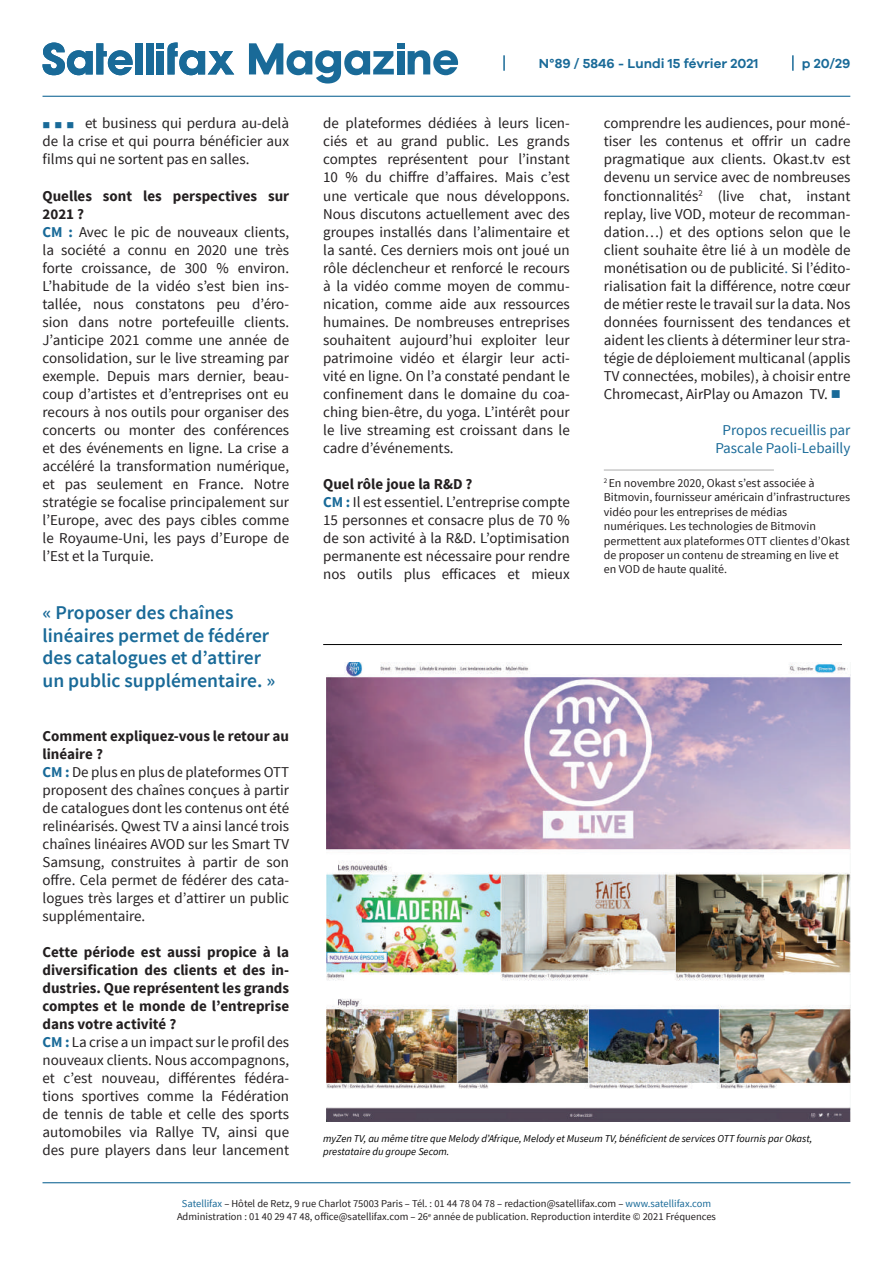
<style>
.page{position:relative;width:893px;height:1263px;background:#fff}
.page>*{position:absolute;margin:0;border:0;box-sizing:border-box;transform-origin:0 0}
.t1{font:600 19.5px/22.5px "Source Sans Pro";color:#196a98}
.t2{font:15px/18px "Source Sans Pro";color:#231f20}
.t3{font:15px/18px "Source Sans Pro";color:#196a98;text-align:center}
.t4{font:600 13.5px "Galano Grotesque";color:#196a98}
.t5{font:12px/14.4px "Source Sans Pro";color:#231f20}
.t6{font:10.5px/13.5px "Source Sans Pro";color:#231f20;text-align:center}
.t7{font:italic 10.5px/12.6px "Source Sans Pro";color:#000001}
.t8{font:10.5px "Wingdings";color:#196a98}
.s1{font-weight:700}
.s2{font-weight:700;color:#196a98}
.s3{color:#196a98}
</style>
<div class="page">
<hr style="left:43px;top:1182px;width:807px;height:1px;background:#196a98">
<div style="left:157px;top:43px;width:7px;height:6px;background:#196a98"></div>
<div style="left:157px;top:51px;width:7px;height:23px;background:#196a98"></div>
<div style="left:136px;top:43px;width:7px;height:31px;background:#196a98"></div>
<svg style="left:43px;top:43px;width:90px;height:32px"></svg>
<svg style="left:167px;top:43px;width:67px;height:32px"></svg>
<div style="left:146px;top:43px;width:7px;height:31px;background:#196a98"></div>
<div style="left:397px;top:43px;width:7px;height:6px;background:#196a98"></div>
<div style="left:397px;top:51px;width:7px;height:23px;background:#196a98"></div>
<svg style="left:249px;top:43px;width:145px;height:41px"></svg>
<svg style="left:408px;top:50px;width:50px;height:25px"></svg>
<svg style="left:792px;top:55px;width:2px;height:16px"></svg>
<svg style="left:503px;top:55px;width:2px;height:16px"></svg>
<hr style="left:604px;top:470px;width:170px;height:1px;background:#acadad">
<hr style="left:43px;top:96px;width:807px;height:1px;background:#196a98">
<img style="left:326px;top:662px;width:524px;height:459px">
<hr style="left:323px;top:644px;width:519px;height:1px;background:#000001">
<p class="t4" style="left:539px;top:56px;width:221px">N°89 / 5846 - Lundi 15 février 2021</p>
<p class="t4" style="left:802px;top:56px;width:50px">p 20/29</p>
<p class="t8" style="left:43px;top:119px;width:33px">■■■</p>
<p class="t2" style="left:323px;top:115px;width:248px;text-align:justify">de plateformes dédiées à leurs licen&shy;ciés et au grand public. Les grands comptes représentent pour l’instant 10 % du chiffre d’affaires. Mais c’est une verticale que nous développons.<br>Nous discutons actuellement avec des groupes installés dans l’alimentaire et la santé. Ces derniers mois ont joué un rôle déclencheur et renforcé le recours à la vidéo comme moyen de commu&shy;nication, comme aide aux ressources humaines. De nombreuses entreprises souhaitent aujourd’hui exploiter leur patrimoine vidéo et élargir leur acti&shy;vité en ligne. On l’a constaté pendant le confinement dans le domaine du coa&shy;ching bien-être, du yoga. L’intérêt pour le live streaming est croissant dans le cadre d’événements.</p>
<p class="t2" style="left:323px;top:475px;width:248px"><span class="s1">Quel rôle joue la R&amp;D ?<br></span><span class="s2">CM :</span> Il est essentiel. L’entreprise compte 15 personnes et consacre plus de 70 % de son activité à la R&amp;D. L’optimisation permanente est nécessaire pour rendre nos outils plus efficaces et mieux</p>
<p class="t2" style="left:43px;top:115px;width:248px;text-align:justify;text-indent:43px">et business qui perdura au-delà de la crise et qui pourra bénéficier aux films qui ne sortent pas en salles.</p>
<p class="t2" style="left:43px;top:187px;width:248px"><span class="s1">Quelles sont les perspectives sur 2021 ?<br></span><span class="s2">CM :</span> Avec le pic de nouveaux clients, la société a connu en 2020 une très forte croissance, de 300 % environ.<br>L’habitude de la vidéo s’est bien ins&shy;tallée, nous constatons peu d’éro&shy;sion dans notre portefeuille clients.<br>J’anticipe 2021 comme une année de consolidation, sur le live streaming par exemple. Depuis mars dernier, beau&shy;coup d’artistes et d’entreprises ont eu recours à nos outils pour organiser des concerts ou monter des conférences et des événements en ligne. La crise a accéléré la transformation numérique, et pas seulement en France. Notre stratégie se focalise principalement sur l’Europe, avec des pays cibles comme le Royaume-Uni, les pays d’Europe de l’Est et la Turquie.</p>
<p class="t2" style="left:604px;top:115px;width:248px;text-align:justify">comprendre les audiences, pour moné&shy;tiser les contenus et offrir un cadre pragmatique aux clients. Okast.tv est devenu un service avec de nombreuses fonctionnalités<sup>2</sup> (live chat, instant replay, live VOD, moteur de recomman&shy;dation…) et des options selon que le client souhaite être lié à un modèle de monétisation ou de publicité<span class="s3">.</span> Si l’édito&shy;rialisation fait la différence, notre cœur de métier reste le travail sur la data. Nos données fournissent des tendances et aident les clients à déterminer leur stra&shy;tégie de déploiement multicanal (applis TV connectées, mobiles), à choisir entre Chromecast, AirPlay ou Amazon TV. <span class="s3">■</span></p>
<p class="t3" style="left:715px;top:421px;width:137px">Propos recueillis par<br>Pascale Paoli-Lebailly</p>
<p class="t5" style="left:604px;top:476px;width:248px"><sup>2</sup> En novembre 2020, Okast s’est associée à Bitmovin, fournisseur américain d’infrastructures vidéo pour les entreprises de médias numériques. Les technologies de Bitmovin permettent aux plateformes OTT clientes d’Okast de proposer un contenu de streaming en live et en VOD de haute qualité.</p>
<h1 class="t1" style="left:43px;top:602px;width:234px">« Proposer des chaînes linéaires permet de fédérer des catalogues et d’attirer un public supplémentaire. »</h1>
<p class="t2" style="left:43px;top:727px;width:248px"><span class="s1">Comment expliquez-vous le retour au linéaire ?<br></span><span class="s2">CM :</span> De plus en plus de plateformes OTT proposent des chaînes conçues à partir de catalogues dont les contenus ont été relinéarisés. Qwest TV a ainsi lancé trois chaînes linéaires AVOD sur les Smart TV Samsung, construites à partir de son offre. Cela permet de fédérer des cata&shy;logues très larges et d’attirer un public supplémentaire.</p>
<p class="t2" style="left:43px;top:943px;width:248px"><span class="s1">Cette période est aussi propice à la diversification des clients et des in&shy;dustries. Que représentent les grands comptes et le monde de l’entreprise dans votre activité ?<br></span><span class="s2">CM :</span> La crise a un impact sur le profil des nouveaux clients. Nous accompagnons, et c’est nouveau, différentes fédéra&shy;tions sportives comme la Fédération de tennis de table et celle des sports automobiles via Rallye TV, ainsi que des pure players dans leur lancement</p>
<p class="t7" style="left:323px;top:1132px;width:491px">myZen TV, au même titre que Melody d’Afrique, Melody et Museum TV, bénéficient de services OTT fournis par Okast, prestataire du groupe Secom.</p>
<p class="t6" style="left:177px;top:1197px;width:540px"><span class="s3">Satellifax</span> – Hôtel de Retz, 9 rue Charlot 75003 Paris – Tél. : 01 44 78 04 78 – redaction@satellifax.com – <span class="s3">www.satellifax.com<br></span>Administration : 01 40 29 47 48, office@satellifax.com – 26<sup>e</sup> année de publication. Reproduction interdite © 2021 Fréquences</p>
</div>
